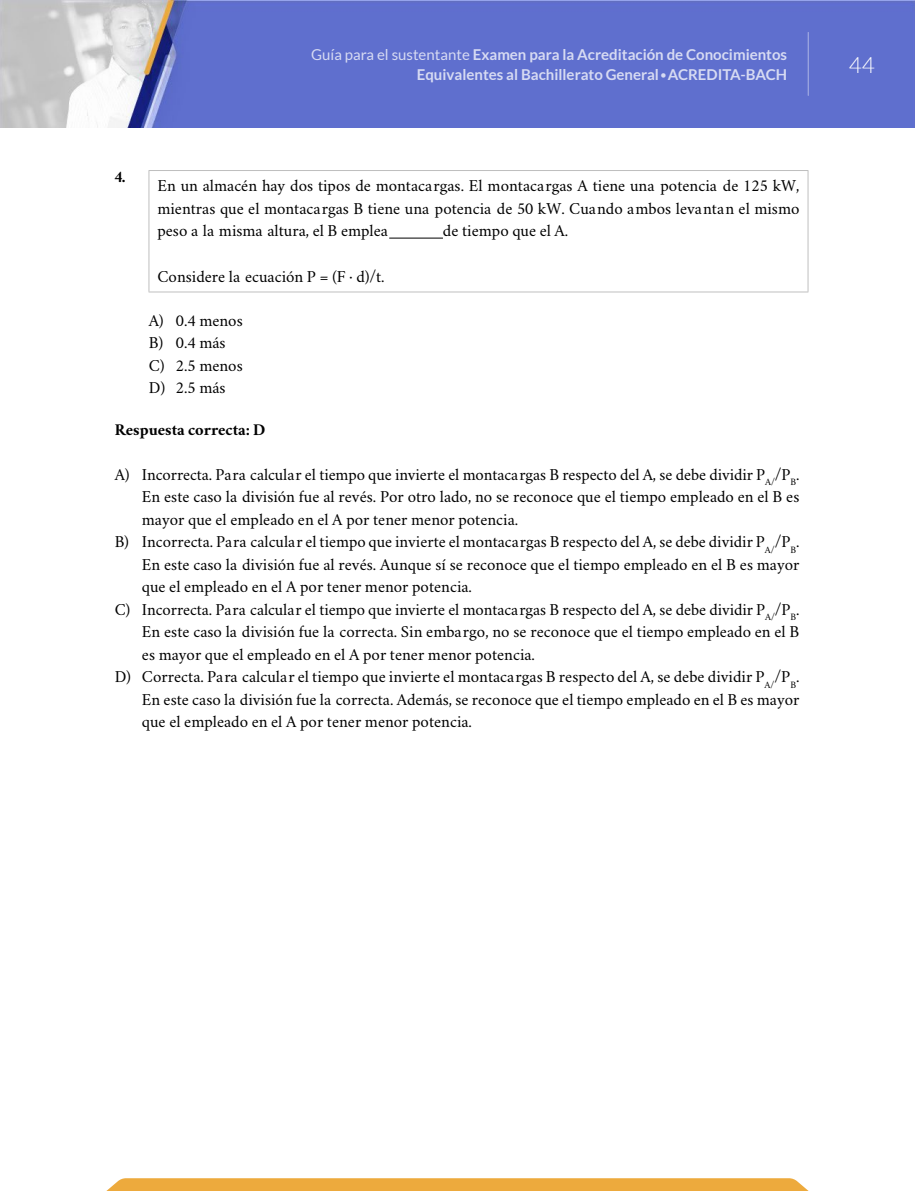
<style>
.page{position:relative;width:915px;height:1191px;background:#fff}
.page>*{position:absolute;margin:0;border:0;box-sizing:border-box;transform-origin:0 0}
.t1{font:300 22.5px "Lato";color:#fff}
.t2{font:16.5px/22.5px "Crimson";color:#000;text-align:justify}
.t3{font:700 16.5px "Crimson";color:#000}
.t4{font:700 15px/19.5px "Lato";color:#fff;text-align:right}
.s1{font-weight:400}
.s2{font-weight:300}
</style>
<div class="page">
<svg style="left:106px;top:1178px;width:702px;height:13px;background:#edad44"></svg>
<img style="left:0;top:0;width:914px;height:128px">
<hr style="left:807px;top:32px;width:1px;height:63px;background:#fff">
<hr style="left:148px;top:170px;width:660px;height:1px;background:#bfbfbf">
<hr style="left:148px;top:171px;width:1px;height:121px;background:#bfbfbf">
<hr style="left:807px;top:171px;width:1px;height:121px;background:#bfbfbf">
<hr style="left:148px;top:292px;width:660px;height:1px;background:#bfbfbf">
<hr style="left:389px;top:238px;width:54px;height:1px;background:#000">
<p class="t4" style="left:311px;top:45px;width:477px"><span class="s1">Guía para el sustentante</span> Examen para la Acreditación de Conocimientos<br>Equivalentes al Bachillerato General<span class="s2">•</span>ACREDITA-BACH</p>
<h1 class="t1" style="left:848px;top:53px;width:28px">44</h1>
<p class="t3" style="left:114px;top:165px;width:13px">4.</p>
<p class="t2" style="left:157px;top:173px;width:643px">En un almacén hay dos tipos de montacargas. El montacargas A tiene una potencia de 125 kW, mientras que el montacargas B tiene una potencia de 50 kW. Cuando ambos levantan el mismo peso a la misma altura, el B emplea</p>
<p class="t2" style="left:443px;top:219px;width:127px">de tiempo que el A.</p>
<p class="t2" style="left:157px;top:264px;width:229px">Considere la ecuación P = (F ∙ d)/t.</p>
<p class="t2" style="left:149px;top:308px;width:95px;text-align:left">A) 0.4 menos<br>B) 0.4 más<br>C) 2.5 menos<br>D) 2.5 más</p>
<p class="t3" style="left:115px;top:417px;width:152px">Respuesta correcta: D</p>
<p class="t2" style="left:115px;top:462px;width:686px">A) Incorrecta. Para calcular el tiempo que invierte el montacargas B respecto del A, se debe dividir P<sub>A/</sub>/P<sub>B</sub>.</p>
<p class="t2" style="left:142px;top:484px;width:658px">En este caso la división fue al revés. Por otro lado, no se reconoce que el tiempo empleado en el B es</p>
<p class="t2" style="left:142px;top:507px;width:377px">mayor que el empleado en el A por tener menor potencia.</p>
<p class="t2" style="left:115px;top:529px;width:686px">B) Incorrecta. Para calcular el tiempo que invierte el montacargas B respecto del A, se debe dividir P<sub>A/</sub>/P<sub>B</sub>.</p>
<p class="t2" style="left:142px;top:552px;width:659px">En este caso la división fue al revés. Aunque sí se reconoce que el tiempo empleado en el B es mayor</p>
<p class="t2" style="left:142px;top:574px;width:331px">que el empleado en el A por tener menor potencia.</p>
<p class="t2" style="left:115px;top:597px;width:686px">C) Incorrecta. Para calcular el tiempo que invierte el montacargas B respecto del A, se debe dividir P<sub>A/</sub>/P<sub>B</sub>.</p>
<p class="t2" style="left:142px;top:619px;width:658px">En este caso la división fue la correcta. Sin embargo, no se reconoce que el tiempo empleado en el B</p>
<p class="t2" style="left:142px;top:642px;width:394px">es mayor que el empleado en el A por tener menor potencia.</p>
<p class="t2" style="left:115px;top:664px;width:685px">D) Correcta. Para calcular el tiempo que invierte el montacargas B respecto del A, se debe dividir P<sub>A/</sub>/P<sub>B</sub>.</p>
<p class="t2" style="left:142px;top:687px;width:659px">En este caso la división fue la correcta. Además, se reconoce que el tiempo empleado en el B es mayor</p>
<p class="t2" style="left:142px;top:709px;width:331px">que el empleado en el A por tener menor potencia.</p>
</div>
